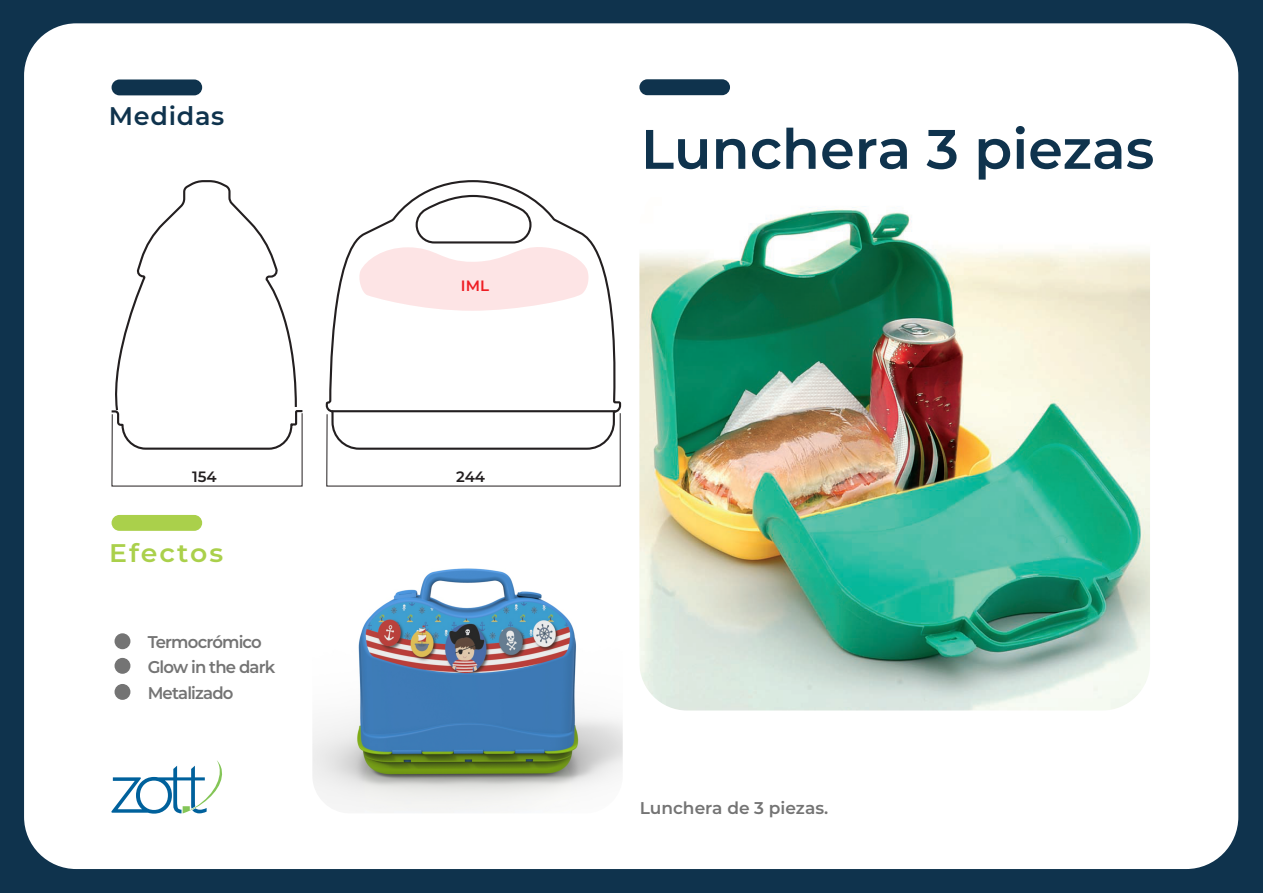
<style>
.page{position:relative;width:1263px;height:893px;background:#0f334d}
.page>*{position:absolute;margin:0;border:0;box-sizing:border-box;transform-origin:0 0}
.t1{font:600 55.5px "Montserrat";color:#0f334d}
.t2{font:600 25.5px "Montserrat";letter-spacing:.03em;color:#0f334d}
.t3{font:600 25.5px "Montserrat";letter-spacing:.075em;color:#aad04b;scale:1.05 1}
.t4{font:600 16.95px/25.5px "Montserrat";letter-spacing:-.05em;color:#747474}
.t5{font:600 16.95px "Montserrat";color:#747474}
.t6{font:600 15px "Montserrat";color:#231f20}
.t7{font:600 15px "Montserrat";color:#ee1d23}
</style>
<div class="page">
<div style="left:24px;top:23px;width:1214px;height:846px;background:#fff;border-radius:52px"></div>
<div style="left:112px;top:79px;width:90px;height:16px;background:#0f334d;border-radius:8px"></div>
<div style="left:639px;top:79px;width:91px;height:16px;background:#0f334d;border-radius:8px"></div>
<div style="left:112px;top:515px;width:90px;height:16px;background:#aad04b;border-radius:8px"></div>
<div style="left:115px;top:633px;width:15px;height:16px;background:#747474;border-radius:8px"></div>
<div style="left:115px;top:658px;width:15px;height:16px;background:#747474;border-radius:8px"></div>
<div style="left:115px;top:684px;width:15px;height:16px;background:#747474;border-radius:8px"></div>
<svg style="left:111px;top:760px;width:111px;height:54px"></svg>
<img style="left:639px;top:206px;width:511px;height:504px">
<svg style="left:325px;top:180px;width:297px;height:232px"></svg>
<hr style="left:332px;top:410px;width:284px;height:2px;background:#231f20">
<img style="left:312px;top:568px;width:311px;height:245px">
<svg style="left:359px;top:194px;width:229px;height:117px"></svg>
<svg style="left:326px;top:412px;width:295px;height:75px"></svg>
<svg style="left:111px;top:180px;width:192px;height:307px"></svg>
<h2 class="t2" style="left:109px;top:98px;width:117px">Medidas</h2>
<p class="t7" style="left:461px;top:275px;width:30px">IML</p>
<p class="t6" style="left:192px;top:466px;width:26px">154</p>
<p class="t6" style="left:456px;top:466px;width:30px">244</p>
<h2 class="t3" style="left:109px;top:535px;width:110px">Efectos</h2>
<p class="t4" style="left:148px;top:628px;width:129px">Termocrómico<br>Glow in the dark<br>Metalizado</p>
<h1 class="t1" style="left:641px;top:110px;width:515px">Lunchera 3 piezas</h1>
<p class="t5" style="left:640px;top:795px;width:190px">Lunchera de 3 piezas.</p>
</div>
